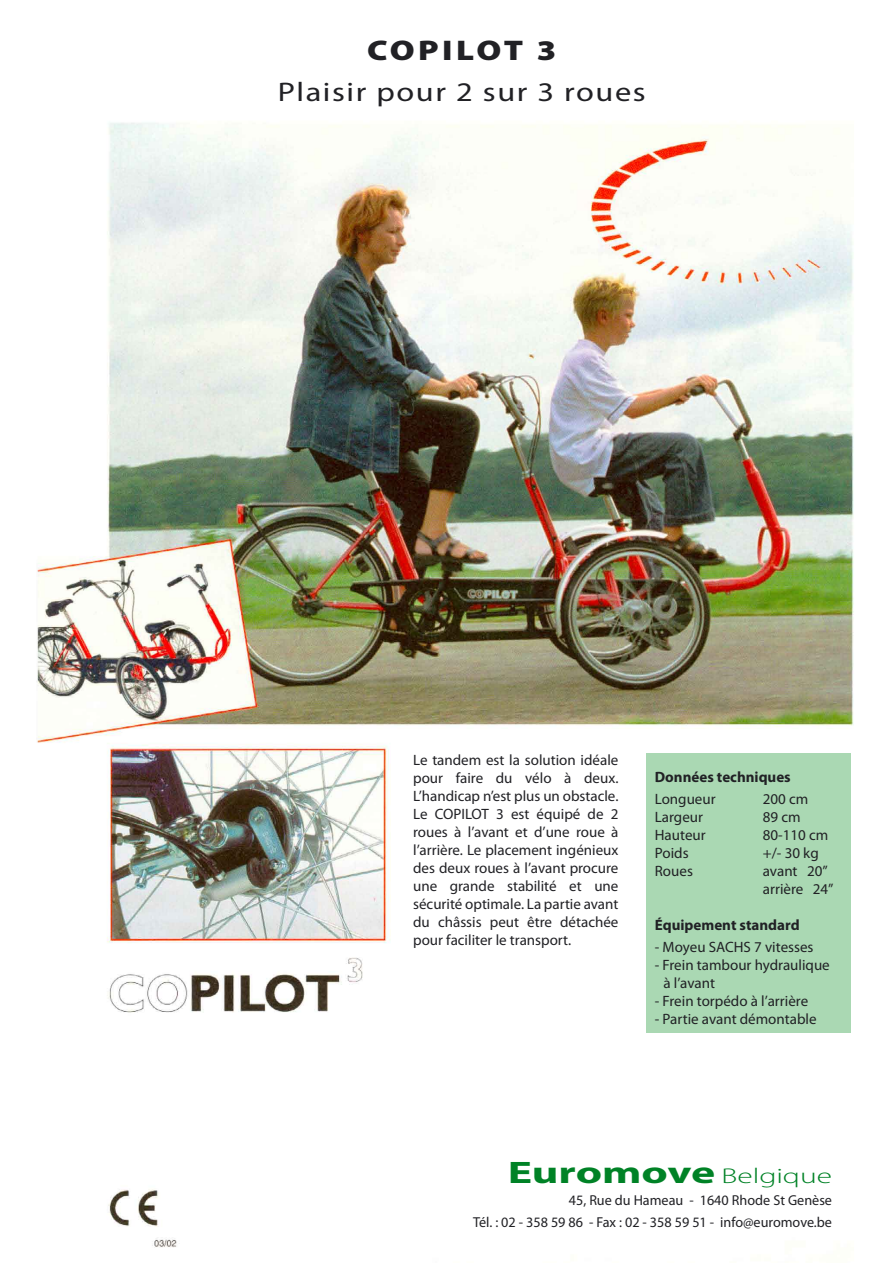
<style>
.page{position:relative;width:893px;height:1263px;background:#fff}
.page>*{position:absolute;margin:0;border:0;box-sizing:border-box;transform-origin:0 0}
.t1{font:700 31.2px "Myriad Pro";letter-spacing:-.01em;color:#008226;scale:1.47 1}
.t2{font:900 28.5px "Myriad Pro";letter-spacing:.085em;color:#212125;scale:1.2 1}
.t3{font:27px "Myriad Pro";letter-spacing:.05em;color:#212125;scale:1.2 1}
.t4{font:15px/18px "Myriad Pro";color:#212125}
.t5{font:700 15px "Myriad Pro";color:#212125}
.t6{font:14.4px/21.9px "Myriad Pro";color:#212125;text-align:right}
.s1{font-weight:300;font-size:21.45px}
</style>
<div class="page">
<img style="left:37px;top:123px;width:817px;height:1125px">
<div style="left:646px;top:753px;width:204px;height:280px;background:#aad8b3"></div>
<h2 class="t2" style="left:367px;top:34px;width:159px">COPILOT 3</h2>
<h3 class="t3" style="left:278px;top:77px;width:308px">Plaisir pour 2 sur 3 roues</h3>
<p class="t4" style="left:413px;top:751px;width:207px;text-align:justify">Le tandem est la solution idéale pour faire du vélo à deux.<br>L’handicap n’est plus un obstacle.<br>Le COPILOT 3 est équipé de 2 roues à l’avant et d’une roue à l’arrière. Le placement ingénieux des deux roues à l’avant procure une grande stabilité et une sécurité optimale. La partie avant du châssis peut être détachée pour faciliter le transport.</p>
<p class="t5" style="left:655px;top:768px;width:137px">Données techniques</p>
<p class="t4" style="left:655px;top:790px;width:62px">Longueur</p>
<p class="t4" style="left:763px;top:790px;width:47px">200 cm</p>
<p class="t4" style="left:655px;top:808px;width:50px">Largeur</p>
<p class="t4" style="left:763px;top:808px;width:39px">89 cm</p>
<p class="t4" style="left:655px;top:826px;width:52px">Hauteur</p>
<p class="t4" style="left:763px;top:826px;width:67px">80-110 cm</p>
<p class="t4" style="left:655px;top:844px;width:35px">Poids</p>
<p class="t4" style="left:763px;top:844px;width:57px">+/- 30 kg</p>
<p class="t4" style="left:655px;top:862px;width:40px">Roues</p>
<p class="t4" style="left:763px;top:862px;width:72px">avant 20” arrière 24”</p>
<p class="t5" style="left:655px;top:917px;width:146px">Équipement standard</p>
<p class="t4" style="left:655px;top:938px;width:160px">- Moyeu SACHS 7 vitesses</p>
<p class="t4" style="left:663px;top:956px;width:168px;text-indent:-9px">- Frein tambour hydraulique à l’avant</p>
<p class="t4" style="left:655px;top:992px;width:155px">- Frein torpédo à l’arrière</p>
<p class="t4" style="left:655px;top:1010px;width:163px">- Partie avant démontable</p>
<h1 class="t1" style="left:508px;top:1155px;width:222px">Euromove <span class="s1">Belgique</span></h1>
<p class="t6" style="left:473px;top:1189px;width:360px">45, Rue du Hameau - 1640 Rhode St Genèse<br>Tél. : 02 - 358 59 86 - Fax : 02 - 358 59 51 - info@euromove.be</p>
</div>
